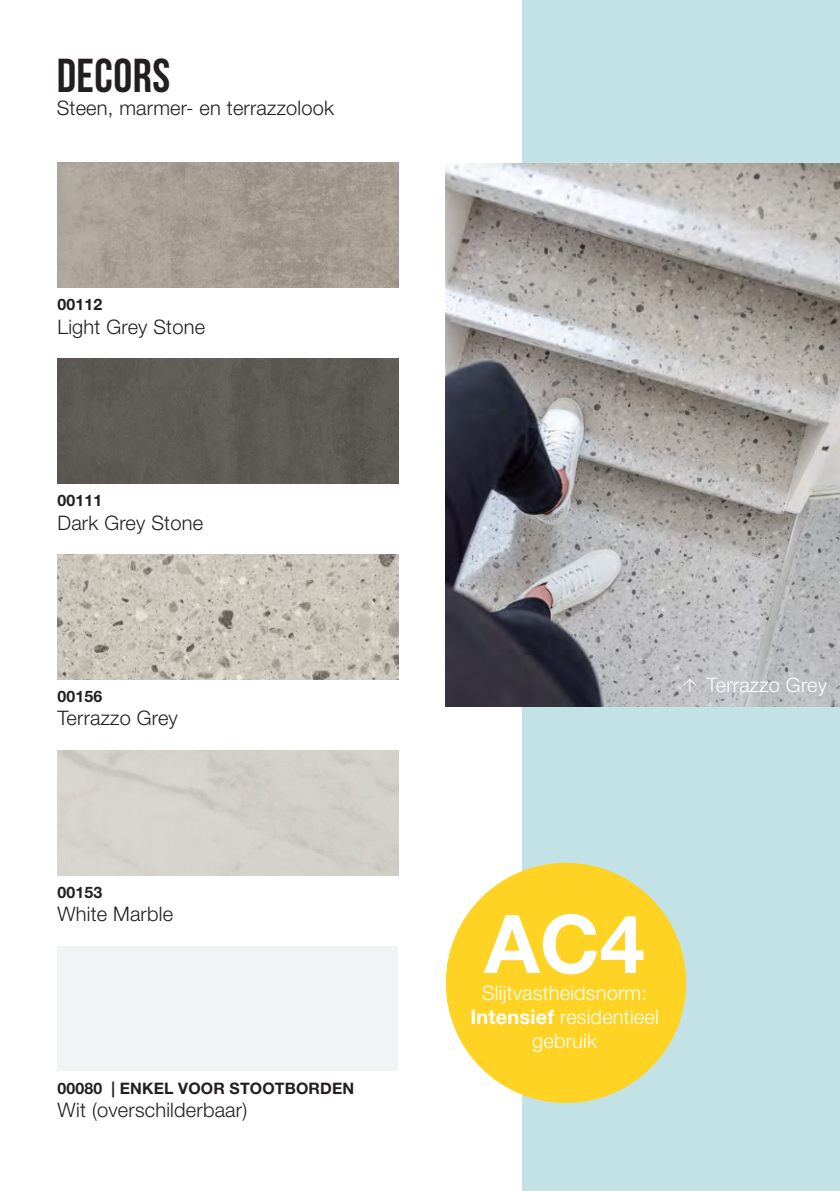
<style>
.page{position:relative;width:840px;height:1191px;background:#fff}
.page>*{position:absolute;margin:0;border:0;box-sizing:border-box;transform-origin:0 0}
.t1{font:700 80.8px "Helvetica Neue LT Std";color:#fff}
.t2{font:700 47.6px "Bebas Neue";letter-spacing:.01em;color:#231f20}
.t3{font:300 20px "Helvetica Neue LT Std";letter-spacing:.01em;color:#231f20}
.Brood{font:300 20px/24px "Helvetica Neue LT Std";letter-spacing:.01em;color:#fff;text-align:center}
.t4{font:700 15.8px "Helvetica Neue LT Std";letter-spacing:.01em;color:#231f20}
.s1{font-weight:700}
</style>
<div class="page">
<div style="left:522px;top:0;width:317px;height:1191px;background:#c3e2e5"></div>
<img style="left:445px;top:164px;width:394px;height:543px">
<img style="left:57px;top:163px;width:341px;height:125px">
<div style="left:57px;top:359px;width:341px;height:124px;background:#5e5a55"></div>
<img style="left:57px;top:554px;width:341px;height:125px">
<div style="left:57px;top:946px;width:341px;height:125px;background:#f2f3f4"></div>
<div style="left:445px;top:862px;width:240px;height:241px;background:#fed323;border-radius:50%"></div>
<svg style="left:683px;top:678px;width:13px;height:14px"></svg>
<p class="t2" style="left:57px;top:50px;width:115px">DECORS</p>
<p class="t3" style="left:57px;top:96px;width:279px">Steen, marmer- en terrazzolook</p>
<p class="t4" style="left:57px;top:294px;width:46px">00112</p>
<p class="t3" style="left:57px;top:314px;width:149px">Light Grey Stone</p>
<p class="t4" style="left:57px;top:490px;width:46px">00111</p>
<p class="t3" style="left:57px;top:510px;width:147px">Dark Grey Stone</p>
<p class="t4" style="left:57px;top:686px;width:46px">00156</p>
<p class="t3" style="left:57px;top:706px;width:122px">Terrazzo Grey</p>
<p class="t4" style="left:57px;top:882px;width:46px">00153</p>
<p class="t3" style="left:57px;top:902px;width:117px">White Marble</p>
<p class="t4" style="left:57px;top:1078px;width:298px">00080 | ENKEL VOOR STOOTBORDEN</p>
<p class="t3" style="left:57px;top:1097px;width:191px">Wit (overschilderbaar)</p>
<p class="Brood" style="left:706px;top:672px;width:122px">Terrazzo Grey</p>
<p class="t1" style="left:484px;top:894px;width:162px">AC4</p>
<p class="Brood" style="left:470px;top:980px;width:190px">Slijtvastheidsnorm:<br><span class="s1">Intensief</span> residentieel gebruik</p>
</div>
